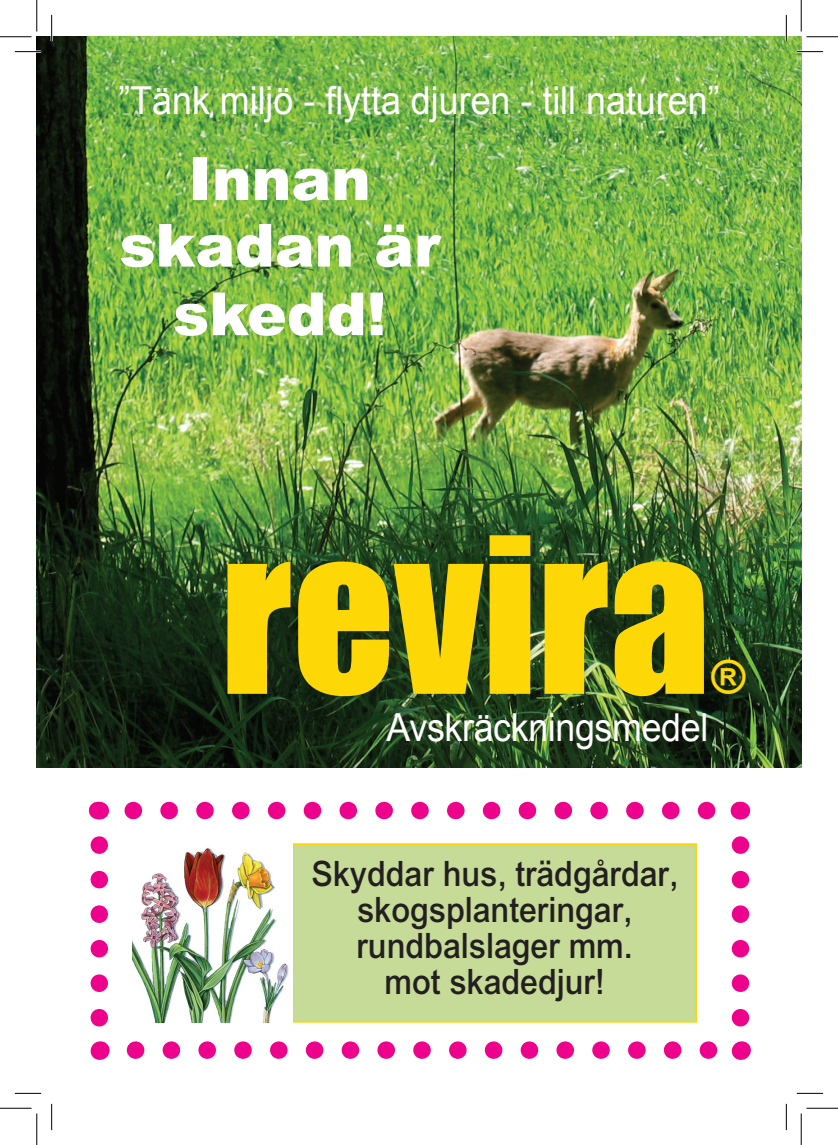
<style>
.page{position:relative;width:838px;height:1145px;background:#fff}
.page>*{position:absolute;margin:0;border:0;box-sizing:border-box;transform-origin:0 0}
.t1{font:200.55px "Impact";color:#fed707}
.t2{font:900 59.5px/67.5px "Arial";color:#fff;text-align:center}
.t3{font:46.02px "Impact";color:#fed707}
.t4{font:38.5px "Arial";color:#fff;scale:.93 1}
.t5{font:500 35px/36.1px "Arial";color:#231f20;text-align:center;scale:.92 1}
</style>
<div class="page">
<img style="left:37px;top:37px;width:764px;height:730px">
<div style="left:292px;top:843px;width:405px;height:180px;background:#c5db97;border:2px solid #fed707"></div>
<svg style="left:133px;top:802px;width:583px;height:17px"></svg>
<svg style="left:135px;top:1041px;width:583px;height:18px"></svg>
<svg style="left:90px;top:845px;width:18px;height:182px"></svg>
<svg style="left:98px;top:802px;width:2px;height:17px"></svg>
<svg style="left:99px;top:1041px;width:2px;height:19px"></svg>
<svg style="left:731px;top:845px;width:18px;height:182px"></svg>
<svg style="left:739px;top:802px;width:2px;height:17px"></svg>
<svg style="left:740px;top:1041px;width:2px;height:19px"></svg>
<img style="left:132px;top:848px;width:157px;height:175px">
<hr style="left:15px;top:51px;width:26px;height:2px;background:#fff">
<hr style="left:796px;top:51px;width:27px;height:2px;background:#fff">
<hr style="left:51px;top:15px;width:2px;height:26px;background:#fff">
<hr style="left:785px;top:15px;width:2px;height:26px;background:#fff">
<svg style="left:15px;top:51px;width:26px;height:1px"></svg>
<svg style="left:796px;top:51px;width:27px;height:1px"></svg>
<svg style="left:15px;top:1093px;width:26px;height:1px"></svg>
<svg style="left:796px;top:1093px;width:27px;height:1px"></svg>
<svg style="left:51px;top:15px;width:1px;height:26px"></svg>
<svg style="left:51px;top:1104px;width:1px;height:26px"></svg>
<svg style="left:786px;top:15px;width:1px;height:26px"></svg>
<svg style="left:786px;top:1104px;width:1px;height:26px"></svg>
<hr style="left:0;top:36px;width:32px;height:1px;background:#000">
<hr style="left:806px;top:36px;width:31px;height:1px;background:#000">
<hr style="left:0;top:1108px;width:32px;height:1px;background:#000">
<hr style="left:806px;top:1108px;width:31px;height:1px;background:#000">
<hr style="left:36px;top:0;width:1px;height:32px;background:#000">
<hr style="left:36px;top:1113px;width:1px;height:32px;background:#000">
<hr style="left:800px;top:0;width:1px;height:32px;background:#000">
<hr style="left:800px;top:1113px;width:1px;height:32px;background:#000">
<p class="t4" style="left:118px;top:79px;width:648px">”Tänk miljö - flytta djuren - till naturen”</p>
<h2 class="t2" style="left:119px;top:146px;width:322px">Innan skadan är skedd!</h2>
<h1 class="t1" style="left:220px;top:491px;width:491px">REVIRA</h1>
<h3 class="t3" style="left:710px;top:647px;width:38px">®</h3>
<p class="t4" style="left:386px;top:706px;width:347px">Avskräckningsmedel</p>
<p class="t5" style="left:311px;top:856px;width:400px">Skyddar hus, trädgårdar, skogsplanteringar, rundbalslager mm.<br>mot skadedjur!</p>
</div>
